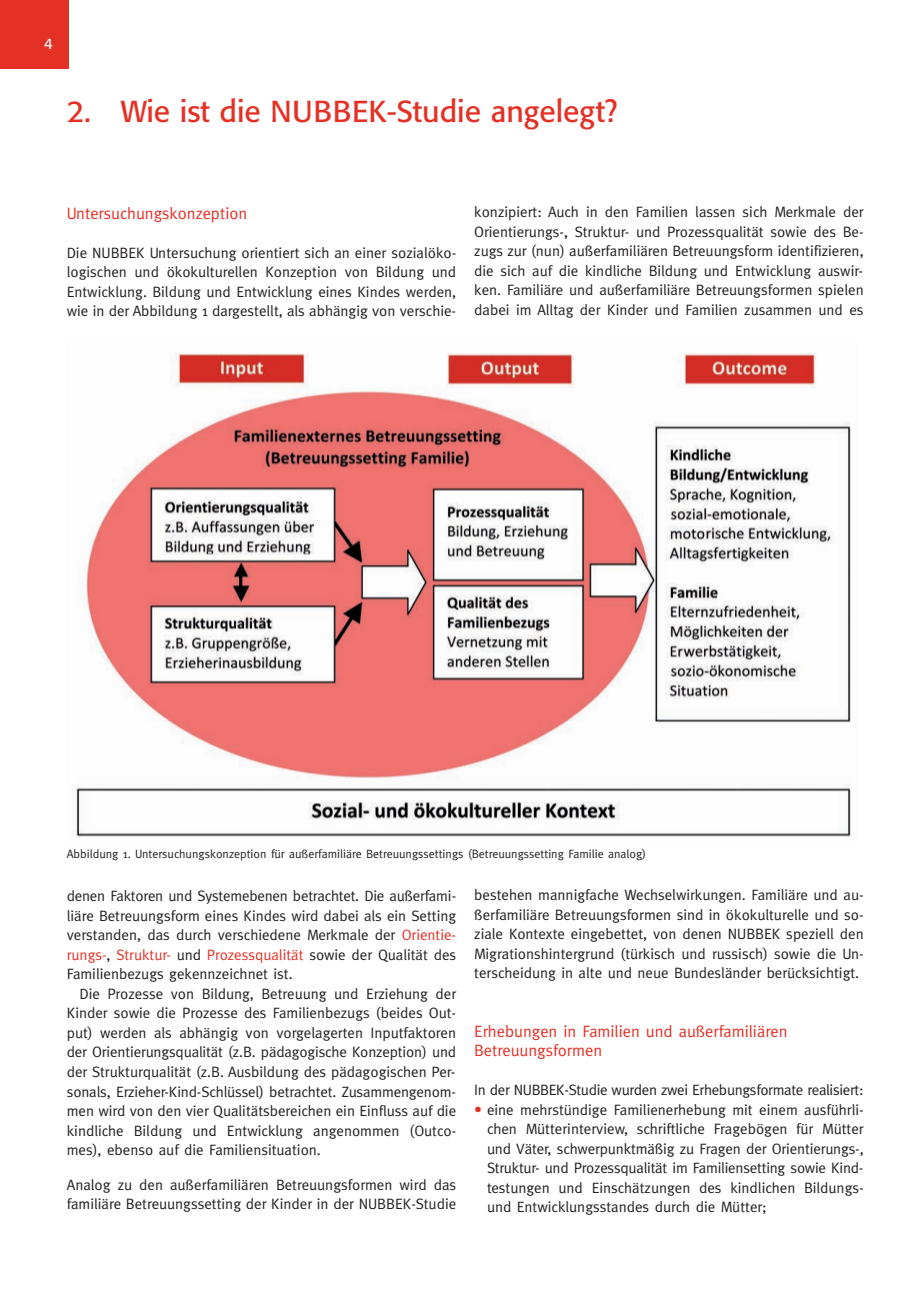
<style>
.page{position:relative;width:919px;height:1289px;background:#fff}
.page>*{position:absolute;margin:0;border:0;box-sizing:border-box;transform-origin:0 0}
.t1{font:30px "Formata";color:#e53025}
.t2{font:16.5px/19.5px "Meta";color:#e53025}
.t3{font:15px/19.5px "Meta";color:#231f20;text-align:justify}
.t4{font:15px "Meta";letter-spacing:-.02em;color:#231f20}
.t5{font:15px "Formata";color:#fff}
.t6{font:12px "Meta";color:#231f20}
.s1{color:#e53025}
.s2{font-size:15.75px;color:#e53025}
</style>
<div class="page">
<div style="left:0;top:0;width:68px;height:68px;background:#e53025"></div>
<img style="left:73px;top:353px;width:778px;height:484px">
<p class="t5" style="left:44px;top:37px;width:10px">4</p>
<h1 class="t1" style="left:67px;top:98px;width:552px">2. Wie ist die NUBBEK-Studie angelegt?</h1>
<p class="t2" style="left:67px;top:204px;width:182px">Untersuchungskonzeption</p>
<p class="t3" style="left:67px;top:244px;width:391px">Die NUBBEK Untersuchung orientiert sich an einer sozialöko&shy;logischen und ökokulturellen Konzeption von Bildung und Entwicklung. Bildung und Entwicklung eines Kindes werden, wie in der Abbildung 1 dargestellt, als abhängig von verschie-</p>
<p class="t3" style="left:474px;top:203px;width:391px">konzipiert: Auch in den Familien lassen sich Merkmale der Orientierungs-, Struktur- und Prozessqualität sowie des Be&shy;zugs zur (nun) außerfamiliären Betreuungsform identifizieren, die sich auf die kindliche Bildung und Entwicklung auswir&shy;ken. Familiäre und außerfamiliäre Betreuungsformen spielen dabei im Alltag der Kinder und Familien zusammen und es</p>
<p class="t6" style="left:67px;top:849px;width:581px">Abbildung 1. Untersuchungskonzeption für außerfamiliäre Betreuungssettings (Betreuungssetting Familie analog)</p>
<p class="t3" style="left:67px;top:887px;width:391px">denen Faktoren und Systemebenen betrachtet. Die außerfami&shy;liäre Betreuungsform eines Kindes wird dabei als ein Setting verstanden, das durch verschiedene Merkmale der <span class="s1">Orientie&shy;rungs-</span>, <span class="s1">Struktur-</span> und <span class="s1">Prozessqualität</span> sowie der Qualität des Familienbezugs gekennzeichnet ist.</p>
<p class="t3" style="left:67px;top:985px;width:391px;text-indent:13px">Die Prozesse von Bildung, Betreuung und Erziehung der Kinder sowie die Prozesse des Familienbezugs (beides Out&shy;put) werden als abhängig von vorgelagerten Inputfaktoren der Orientierungsqualität (z.B. pädagogische Konzeption) und der Strukturqualität (z.B. Ausbildung des pädagogischen Per&shy;sonals, Erzieher-Kind-Schlüssel) betrachtet. Zusammengenom&shy;men wird von den vier Qualitätsbereichen ein Einfluss auf die kindliche Bildung und Entwicklung angenommen (Outco&shy;mes), ebenso auf die Familiensituation.</p>
<p class="t3" style="left:67px;top:1175px;width:391px">Analog zu den außerfamiliären Betreuungsformen wird das familiäre Betreuungssetting der Kinder in der NUBBEK-Studie</p>
<p class="t3" style="left:474px;top:886px;width:391px">bestehen mannigfache Wechselwirkungen. Familiäre und au&shy;ßerfamiliäre Betreuungsformen sind in ökokulturelle und so&shy;ziale Kontexte eingebettet, von denen NUBBEK speziell den Migrationshintergrund (türkisch und russisch) sowie die Un&shy;terscheidung in alte und neue Bundesländer berücksichtigt.</p>
<p class="t2" style="left:474px;top:1022px;width:315px">Erhebungen in Familien und außerfamiliären<br>Betreuungsformen</p>
<p class="t4" style="left:474px;top:1084px;width:391px">In der NUBBEK-Studie wurden zwei Erhebungsformate realisiert:</p>
<p class="t3" style="left:487px;top:1100px;width:378px;text-indent:-13px"><span class="s2">•</span> eine mehrstündige Familienerhebung mit einem ausführli&shy;chen Mütterinterview, schriftliche Fragebögen für Mütter und Väter, schwerpunktmäßig zu Fragen der Orientierungs-, Struktur- und Prozessqualität im Familiensetting sowie Kind&shy;testungen und Einschätzungen des kindlichen Bildungs&shy;und Entwicklungsstandes durch die Mütter;</p>
</div>
